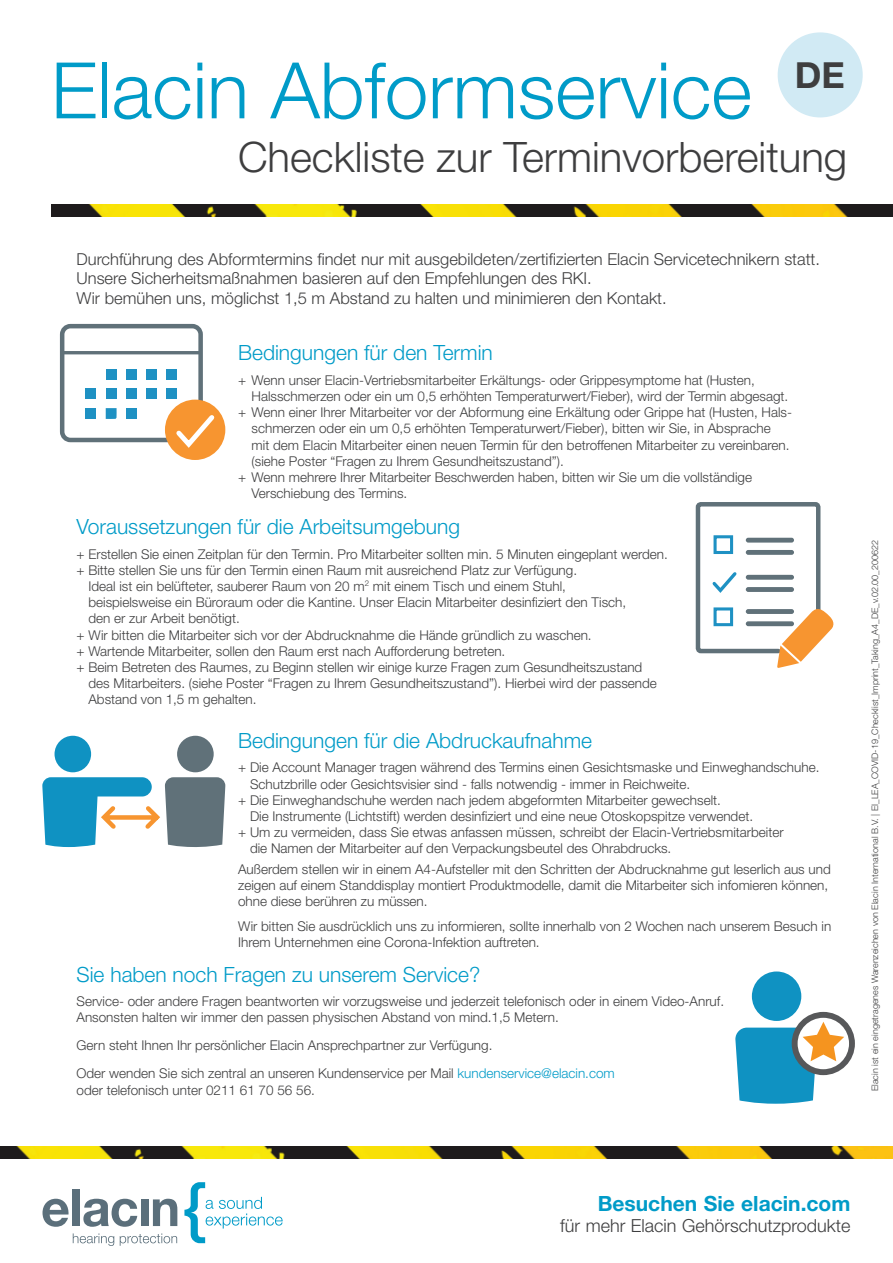
<style>
.page{position:relative;width:893px;height:1263px;background:#fff}
.page>*{position:absolute;margin:0;border:0;box-sizing:border-box;transform-origin:0 0}
.t1{font:300 78px "Helvetica Neue LT Std";color:#009bc8}
.t2{font:300 42px "Helvetica Neue LT Std";color:#3e3e3f}
.t3{font:700 36px "Helvetica Neue LT Std";color:#3e3e3f}
.t4{font:300 21px "Helvetica Neue LT Std";color:#009bc8}
.t5{font:700 21px "Helvetica Neue LT Std";color:#009bc8}
.t6{font:300 18px "Helvetica Neue LT Std";color:#3e3e3f}
.t7{font:300 16.5px/19.8px "Helvetica Neue LT Std";color:#3e3e3f}
.t8{font:300 13.5px/16.2px "Helvetica Neue LT Std";color:#3e3e3f}
.t9{font:300 9px "Helvetica Neue LT Std";color:#3e3e3f}
.s1{color:#009bc8}
</style>
<div class="page">
<img style="left:0;top:1146px;width:893px;height:13px">
<img style="left:51px;top:204px;width:842px;height:13px">
<svg style="left:43px;top:1199px;width:26px;height:28px"></svg>
<div style="left:73px;top:1189px;width:7px;height:37px;background:#5b6f7b"></div>
<svg style="left:83px;top:1199px;width:54px;height:28px"></svg>
<div style="left:141px;top:1199px;width:7px;height:27px;background:#5b6f7b"></div>
<svg style="left:153px;top:1199px;width:24px;height:27px"></svg>
<svg style="left:73px;top:1233px;width:41px;height:13px"></svg>
<svg style="left:120px;top:1233px;width:57px;height:13px"></svg>
<svg style="left:184px;top:1182px;width:99px;height:61px"></svg>
<div style="left:165px;top:400px;width:60px;height:60px;background:#f79530;border-radius:50%"></div>
<svg style="left:59px;top:323px;width:160px;height:129px"></svg>
<svg style="left:42px;top:735px;width:183px;height:113px"></svg>
<div style="left:778px;top:32px;width:85px;height:85px;background:#d1eaf4;border-radius:50%"></div>
<div style="left:792px;top:1012px;width:63px;height:63px;background:#57585a;border-radius:50%"></div>
<div style="left:798px;top:1018px;width:51px;height:51px;background:#fff;border-radius:50%"></div>
<svg style="left:735px;top:971px;width:109px;height:133px"></svg>
<svg style="left:695px;top:502px;width:139px;height:166px"></svg>
<h3 class="t3" style="left:795px;top:53px;width:52px">DE</h3>
<h1 class="t1" style="left:51px;top:43px;width:702px">Elacin Abformservice</h1>
<h2 class="t2" style="left:238px;top:132px;width:611px">Checkliste zur Terminvorbereitung</h2>
<p class="t7" style="left:77px;top:248px;width:745px">Durchführung des Abformtermins findet nur mit ausgebildeten/zertifizierten Elacin Servicetechnikern statt.<br>Unsere Sicherheitsmaßnahmen basieren auf den Empfehlungen des RKI.<br>Wir bemühen uns, möglichst 1,5 m Abstand zu halten und minimieren den Kontakt.</p>
<h3 class="t4" style="left:238px;top:340px;width:256px">Bedingungen für den Termin</h3>
<p class="t8" style="left:238px;top:372px;width:518px">+ Wenn unser Elacin-Vertriebsmitarbeiter Erkältungs- oder Grippesymptome hat (Husten,</p>
<p class="t8" style="left:252px;top:388px;width:538px">Halsschmerzen oder ein um 0,5 erhöhten Temperaturwert/Fieber), wird der Termin abgesagt.</p>
<p class="t8" style="left:238px;top:404px;width:555px">+ Wenn einer Ihrer Mitarbeiter vor der Abformung eine Erkältung oder Grippe hat (Husten, Hals-</p>
<p class="t8" style="left:252px;top:420px;width:521px">schmerzen oder ein um 0,5 erhöhten Temperaturwert/Fieber), bitten wir Sie, in Absprache</p>
<p class="t8" style="left:252px;top:436px;width:539px">mit dem Elacin Mitarbeiter einen neuen Termin für den betroffenen Mitarbeiter zu vereinbaren.</p>
<p class="t8" style="left:252px;top:453px;width:314px">(siehe Poster “Fragen zu Ihrem Gesundheitszustand”).</p>
<p class="t8" style="left:238px;top:469px;width:515px">+ Wenn mehrere Ihrer Mitarbeiter Beschwerden haben, bitten wir Sie um die vollständige</p>
<p class="t8" style="left:252px;top:485px;width:157px">Verschiebung des Termins.</p>
<h3 class="t4" style="left:77px;top:513px;width:385px">Voraussetzungen für die Arbeitsumgebung</h3>
<p class="t8" style="left:77px;top:545px;width:593px">+ Erstellen Sie einen Zeitplan für den Termin. Pro Mitarbeiter sollten min. 5 Minuten eingeplant werden.</p>
<p class="t8" style="left:77px;top:561px;width:502px">+ Bitte stellen Sie uns für den Termin einen Raum mit ausreichend Platz zur Verfügung.</p>
<p class="t8" style="left:88px;top:578px;width:479px">Ideal ist ein belüfteter, sauberer Raum von 20 m<sup>2</sup> mit einem Tisch und einem Stuhl,</p>
<p class="t8" style="left:88px;top:594px;width:539px">beispielsweise ein Büroraum oder die Kantine. Unser Elacin Mitarbeiter desinfiziert den Tisch,</p>
<p class="t8" style="left:88px;top:610px;width:153px">den er zur Arbeit benötigt.</p>
<p class="t8" style="left:77px;top:626px;width:517px">+ Wir bitten die Mitarbeiter sich vor der Abdrucknahme die Hände gründlich zu waschen.</p>
<p class="t8" style="left:77px;top:642px;width:430px">+ Wartende Mitarbeiter, sollen den Raum erst nach Aufforderung betreten.</p>
<p class="t8" style="left:77px;top:659px;width:567px">+ Beim Betreten des Raumes, zu Beginn stellen wir einige kurze Fragen zum Gesundheitszustand</p>
<p class="t8" style="left:88px;top:675px;width:570px">des Mitarbeiters. (siehe Poster “Fragen zu Ihrem Gesundheitszustand”). Hierbei wird der passende</p>
<p class="t8" style="left:88px;top:691px;width:170px">Abstand von 1,5 m gehalten.</p>
<h3 class="t4" style="left:238px;top:727px;width:355px">Bedingungen für die Abdruckaufnahme</h3>
<p class="t8" style="left:238px;top:759px;width:583px">+ Die Account Manager tragen während des Termins einen Gesichtsmaske und Einweghandschuhe.</p>
<p class="t8" style="left:250px;top:775px;width:442px">Schutzbrille oder Gesichtsvisier sind - falls notwendig - immer in Reichweite.</p>
<p class="t8" style="left:238px;top:792px;width:484px">+ Die Einweghandschuhe werden nach jedem abgeformten Mitarbeiter gewechselt.</p>
<p class="t8" style="left:250px;top:808px;width:505px">Die Instrumente (Lichtstift) werden desinfiziert und eine neue Otoskopspitze verwendet.</p>
<p class="t8" style="left:238px;top:824px;width:547px">+ Um zu vermeiden, dass Sie etwas anfassen müssen, schreibt der Elacin-Vertriebsmitarbeiter</p>
<p class="t8" style="left:250px;top:840px;width:423px">die Namen der Mitarbeiter auf den Verpackungsbeutel des Ohrabdrucks.</p>
<p class="t8" style="left:238px;top:861px;width:594px">Außerdem stellen wir in einem A4-Aufsteller mit den Schritten der Abdrucknahme gut leserlich aus und zeigen auf einem Standdisplay montiert Produktmodelle, damit die Mitarbeiter sich infomieren können, ohne diese berühren zu müssen.</p>
<p class="t8" style="left:238px;top:918px;width:595px">Wir bitten Sie ausdrücklich uns zu informieren, sollte innerhalb von 2 Wochen nach unserem Besuch in<br>Ihrem Unternehmen eine Corona-Infektion auftreten.</p>
<h3 class="t4" style="left:77px;top:962px;width:405px">Sie haben noch Fragen zu unserem Service?</h3>
<p class="t8" style="left:77px;top:992px;width:649px">Service- oder andere Fragen beantworten wir vorzugsweise und jederzeit telefonisch oder in einem Video-Anruf.<br>Ansonsten halten wir immer den passen physischen Abstand von mind.1,5 Metern.</p>
<p class="t8" style="left:77px;top:1036px;width:417px">Gern steht Ihnen Ihr persönlicher Elacin Ansprechpartner zur Verfügung.</p>
<p class="t8" style="left:77px;top:1065px;width:540px">Oder wenden Sie sich zentral an unseren Kundenservice per Mail <span class="s1">kundenservice@elacin.com </span>oder telefonisch unter 0211 61 70 56 56.</p>
<p class="t9" style="left:869px;top:1091px;width:553px;rotate:-90deg">Elacin ist ein eingetragenes Warenzeichen von Elacin International B.V. | EI_LEA_COVID-19_Checklist_Imprint_Taking_A4_DE_v.02.00_200622</p>
<h3 class="t5" style="left:598px;top:1190px;width:254px">Besuchen Sie elacin.com</h3>
<h3 class="t6" style="left:560px;top:1215px;width:292px">für mehr Elacin Gehörschutzprodukte</h3>
</div>
